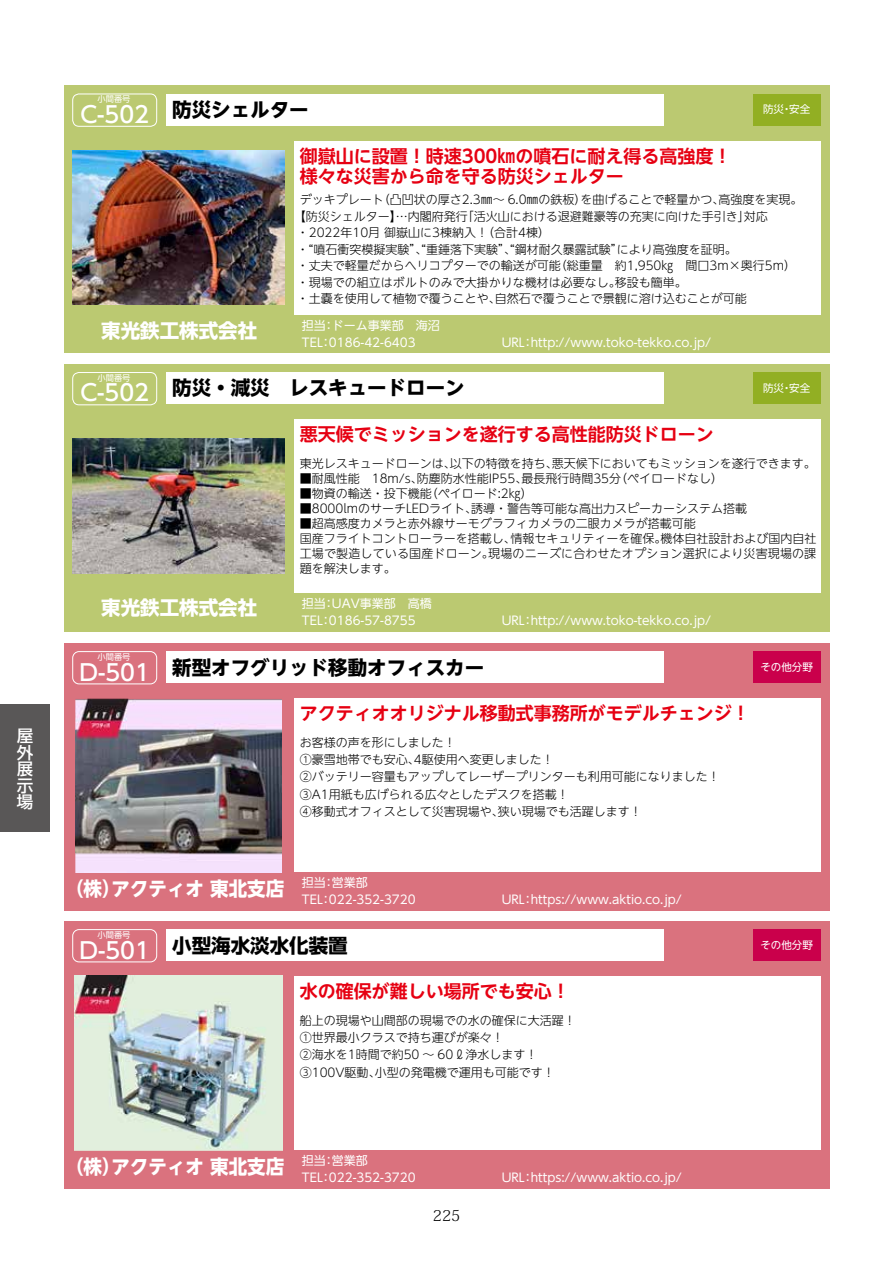
<style>
.page{position:relative;width:893px;height:1263px;background:#fff}
.page>*{position:absolute;margin:0;border:0;box-sizing:border-box;transform-origin:0 0}
.t1{font:700 19.5px "UD Shin Go NT Pro";color:#000}
.t2{font:700 19.5px "UD Shin Go NT Pro";color:#fff;scale:.95 1}
.t3{font:700 19.5px "UD Shin Go NT Pro";color:#fff}
.t4{font:700 18px/20.2px "UD Shin Go NT Pro De";color:#e60012}
.t5{font:500 16.5px/16.5px "UD Shin Go Pro";color:#fff;text-align:justify}
.t6{font:300 15px "Koz Min Pro";color:#000}
.t7{font:300 12px/17.2px "UD Shin Go NT Pro";color:#000}
.t8{font:12px "UD Shin Go NT Pro";color:#fff}
.t9{font:10.5px "UD Shin Go NT Pro";color:#fff}
.t10{font:8.25px "UD Shin Go NT Pro";color:#fff}
.s1{font-weight:500;font-size:22.5px;color:#fff}
</style>
<div class="page">
<div style="left:64px;top:921px;width:765px;height:267px;background:#da727e"></div>
<div style="left:72px;top:929px;width:85px;height:33px;border:1px solid #fff;border-radius:6px"></div>
<div style="left:753px;top:929px;width:67px;height:32px;background:#ca004b"></div>
<div style="left:294px;top:976px;width:526px;height:174px;background:#fff"></div>
<div style="left:166px;top:929px;width:497px;height:32px;background:#fff"></div>
<img style="left:75px;top:976px;width:207px;height:174px">
<div style="left:64px;top:643px;width:765px;height:267px;background:#da727e"></div>
<div style="left:72px;top:651px;width:85px;height:33px;border:1px solid #fff;border-radius:6px"></div>
<div style="left:753px;top:651px;width:67px;height:32px;background:#ca004b"></div>
<div style="left:294px;top:698px;width:526px;height:174px;background:#fff"></div>
<div style="left:166px;top:651px;width:497px;height:32px;background:#fff"></div>
<img style="left:76px;top:698px;width:205px;height:174px">
<div style="left:64px;top:364px;width:765px;height:267px;background:#bbc971"></div>
<div style="left:72px;top:372px;width:85px;height:33px;border:1px solid #fff;border-radius:6px"></div>
<div style="left:753px;top:372px;width:67px;height:32px;background:#92af23"></div>
<div style="left:294px;top:419px;width:526px;height:174px;background:#fff"></div>
<div style="left:166px;top:372px;width:497px;height:32px;background:#fff"></div>
<img style="left:72px;top:439px;width:213px;height:134px">
<div style="left:64px;top:85px;width:765px;height:268px;background:#bbc971"></div>
<div style="left:72px;top:94px;width:85px;height:33px;border:1px solid #fff;border-radius:6px"></div>
<div style="left:753px;top:94px;width:67px;height:31px;background:#92af23"></div>
<div style="left:294px;top:141px;width:526px;height:173px;background:#fff"></div>
<div style="left:166px;top:94px;width:497px;height:32px;background:#fff"></div>
<img style="left:72px;top:150px;width:213px;height:155px">
<div style="left:0;top:704px;width:50px;height:128px;background:#595757"></div>
<h3 class="t5" style="left:17px;top:727px;width:18px">屋外展示場</h3>
<p class="t10" style="left:98px;top:92px;width:34px">小間番号</p>
<h1 class="t1" style="left:80px;top:94px;width:230px"><span class="s1">C-502</span> 防災シェルター</h1>
<p class="t9" style="left:763px;top:101px;width:49px">防災・安全</p>
<h2 class="t4" style="left:300px;top:145px;width:433px">御嶽山に設置！時速300㎞の噴石に耐え得る高強度！様々な災害から命を守る防災シェルター</h2>
<p class="t7" style="left:294px;top:191px;width:510px;line-height:16.5px;text-indent:6px">デッキプレート（凸凹状の厚さ2.3㎜～ 6.0㎜の鉄板）を曲げることで軽量かつ、高強度を実現。【防災シェルター】…内閣府発行「活火山における退避難豪等の充実に向けた手引き」対応・2022年10月 御嶽山に3棟納入！（合計4棟）<br>・“噴石衝突模擬実験”、“重錘落下実験”、“鋼材耐久暴露試験”により高強度を証明。<br>・丈夫で軽量だからヘリコプターでの輸送が可能（総重量　約1,950㎏　間口3m×奥行5m）・現場での組立はボルトのみで大掛かりな機材は必要なし。移設も簡単。<br>・土嚢を使用して植物で覆うことや、自然石で覆うことで景観に溶け込むことが可能</p>
<h1 class="t3" style="left:101px;top:315px;width:157px">東光鉄工株式会社</h1>
<p class="t8" style="left:302px;top:315px;width:139px">担当：ドーム事業部　海沼</p>
<p class="t8" style="left:302px;top:332px;width:115px">TEL：0186-42-6403</p>
<p class="t8" style="left:502px;top:332px;width:211px">URL：http://www.toko-tekko.co.jp/</p>
<p class="t10" style="left:98px;top:371px;width:34px">小間番号</p>
<h1 class="t1" style="left:80px;top:372px;width:386px"><span class="s1">C-502</span> 防災・減災　レスキュードローン</h1>
<p class="t9" style="left:763px;top:379px;width:49px">防災・安全</p>
<h2 class="t4" style="left:300px;top:424px;width:415px">悪天候でミッションを遂行する高性能防災ドローン</h2>
<p class="t7" style="left:300px;top:454px;width:517px">東光レスキュードローンは、以下の特徴を持ち、悪天候下においてもミッションを遂行できます。</p>
<p class="t7" style="left:300px;top:469px;width:425px">■耐風性能　18m/s、防塵防水性能IP55、最長飛行時間35分（ペイロードなし）</p>
<p class="t7" style="left:300px;top:484px;width:234px">■物資の輸送・投下機能（ペイロード:2㎏）</p>
<p class="t7" style="left:300px;top:499px;width:449px">■8000lmのサーチLEDライト、誘導・警告等可能な高出力スピーカーシステム搭載</p>
<p class="t7" style="left:300px;top:515px;width:518px;line-height:15px">■超高感度カメラと赤外線サーモグラフィカメラの二眼カメラが搭載可能<br>国産フライトコントローラーを搭載し、情報セキュリティーを確保。機体自社設計および国内自社工場で製造している国産ドローン。現場のニーズに合わせたオプション選択により災害現場の課題を解決します。</p>
<h1 class="t3" style="left:101px;top:592px;width:157px">東光鉄工株式会社</h1>
<p class="t8" style="left:302px;top:594px;width:131px">担当：UAV事業部　高橋</p>
<p class="t8" style="left:302px;top:611px;width:115px">TEL：0186-57-8755</p>
<p class="t8" style="left:502px;top:611px;width:211px">URL：http://www.toko-tekko.co.jp/</p>
<p class="t10" style="left:98px;top:650px;width:34px">小間番号</p>
<h1 class="t1" style="left:80px;top:651px;width:406px"><span class="s1">D-501</span> 新型オフグリッド移動オフィスカー</h1>
<h2 class="t4" style="left:300px;top:703px;width:451px">アクティオオリジナル移動式事務所がモデルチェンジ！</h2>
<p class="t7" style="left:300px;top:733px;width:421px">お客様の声を形にしました！<br>①豪雪地帯でも安心、4駆使用へ変更しました！<br>②バッテリー容量もアップしてレーザープリンターも利用可能になりました！<br>③A1用紙も広げられる広々としたデスクを搭載！<br>④移動式オフィスとして災害現場や、狭い現場でも活躍します！</p>
<p class="t9" style="left:760px;top:658px;width:54px">その他分野</p>
<h1 class="t2" style="left:65px;top:872px;width:320px">（株）アクティオ 東北支店 <sup>担当：営業部</sup></h1>
<p class="t8" style="left:302px;top:890px;width:115px">TEL：022-352-3720</p>
<p class="t8" style="left:502px;top:890px;width:182px">URL：https://www.aktio.co.jp/</p>
<p class="t10" style="left:98px;top:928px;width:34px">小間番号</p>
<h1 class="t1" style="left:80px;top:929px;width:270px"><span class="s1">D-501</span> 小型海水淡水化装置</h1>
<h2 class="t4" style="left:300px;top:981px;width:271px">水の確保が難しい場所でも安心！</h2>
<p class="t7" style="left:300px;top:1011px;width:292px">船上の現場や山間部の現場での水の確保に大活躍！<br>①世界最小クラスで持ち運びが楽々！<br>②海水を1時間で約50 ～ 60ℓ浄水します！<br>③100V駆動、小型の発電機で運用も可能です！　　　</p>
<p class="t9" style="left:760px;top:936px;width:54px">その他分野</p>
<h1 class="t2" style="left:65px;top:1150px;width:320px">（株）アクティオ 東北支店 <sup>担当：営業部</sup></h1>
<p class="t8" style="left:302px;top:1168px;width:115px">TEL：022-352-3720</p>
<p class="t8" style="left:502px;top:1168px;width:182px">URL：https://www.aktio.co.jp/</p>
<p class="t6" style="left:433px;top:1205px;width:29px">225</p>
</div>
